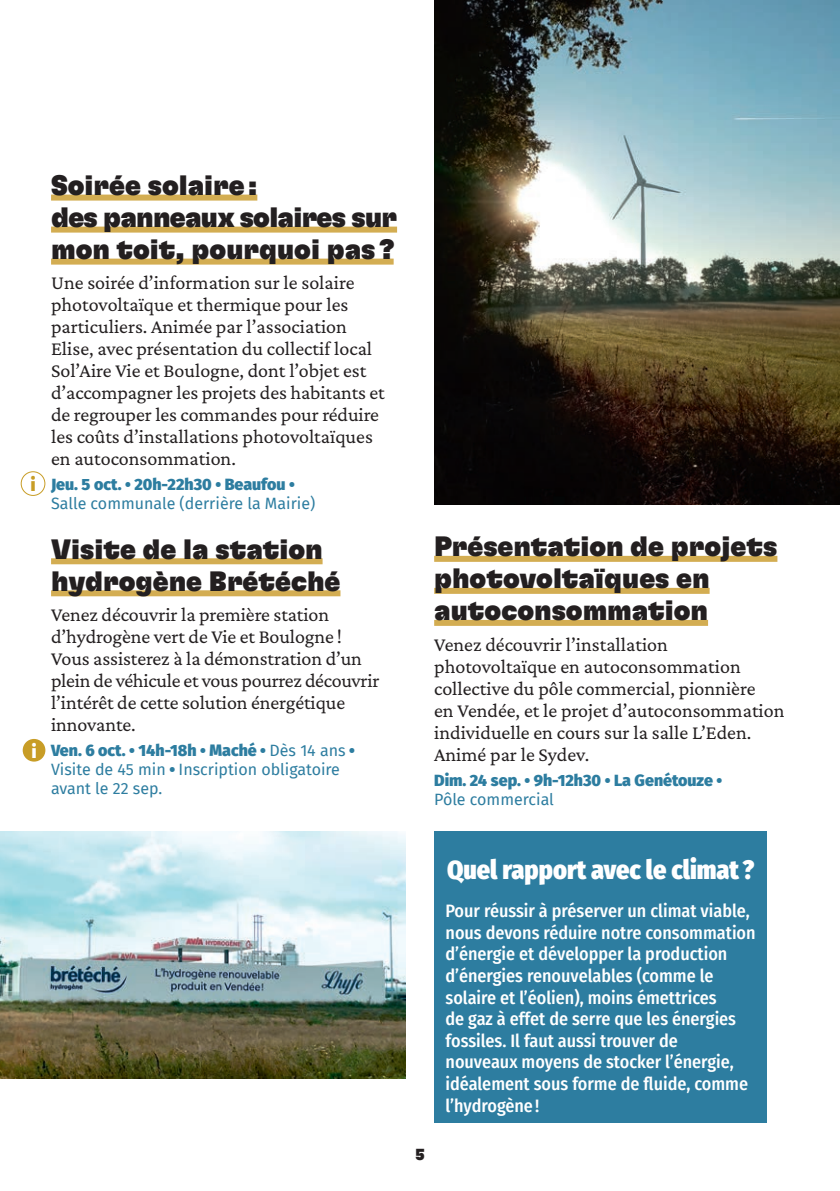
<style>
.page{position:relative;width:840px;height:1191px;background:#fff}
.page>*{position:absolute;margin:0;border:0;box-sizing:border-box;transform-origin:0 0}
.t1{font:28px/32px "GT Flexa Bl";color:#231f20}
.t2{font:900 26px "Fira Sans Condensed";color:#fff}
.t3{font:20px/22px "Crimson Pro";color:#231f20}
.t4{font:500 18px/21.6px "Fira Sans Condensed";color:#fff}
.t5{font:900 18px "Fira Sans Condensed";color:#c89d26}
.t6{font:900 18px "Fira Sans Condensed";color:#fff}
.t7{font:16px/19.2px "Fira Sans";color:#2d7da0}
.t8{font:900 16px "Fira Sans";color:#2d7da0}
.t9{font:16px "GT Flexa Bl";color:#231f20}
.s1{font-weight:900}
</style>
<div class="page">
<img style="left:434px;top:0;width:405px;height:505px">
<img style="left:0;top:831px;width:405px;height:247px">
<div style="left:51px;top:195px;width:206px;height:6px;background:#d3ad52"></div>
<div style="left:51px;top:227px;width:346px;height:6px;background:#d3ad52"></div>
<div style="left:51px;top:259px;width:342px;height:6px;background:#d3ad52"></div>
<div style="left:51px;top:558px;width:271px;height:6px;background:#d3ad52"></div>
<div style="left:51px;top:590px;width:289px;height:6px;background:#d3ad52"></div>
<div style="left:21px;top:471px;width:24px;height:25px;border:1px solid #c89d26;border-radius:50%"></div>
<div style="left:23px;top:739px;width:22px;height:22px;background:#c89d26;border-radius:50%"></div>
<div style="left:434px;top:831px;width:332px;height:292px;background:#2d7da0"></div>
<div style="left:434px;top:556px;width:343px;height:6px;background:#d3ad52"></div>
<div style="left:434px;top:588px;width:275px;height:6px;background:#d3ad52"></div>
<div style="left:434px;top:620px;width:273px;height:6px;background:#d3ad52"></div>
<p class="t5" style="left:31px;top:469px;width:6px">i</p>
<p class="t6" style="left:32px;top:735px;width:6px">i</p>
<h1 class="t1" style="left:51px;top:168px;width:347px">Soirée solaire :<br>des panneaux solaires sur mon toit, pourquoi pas ?</h1>
<p class="t3" style="left:51px;top:271px;width:335px">Une soirée d’information sur le solaire photovoltaïque et thermique pour les particuliers. Animée par l’association Elise, avec présentation du collectif local Sol’Aire Vie et Boulogne, dont l’objet est d’accompagner les projets des habitants et de regrouper les commandes pour réduire les coûts d’installations photovoltaïques en autoconsommation.</p>
<p class="t8" style="left:51px;top:470px;width:245px">Jeu. 5 oct. • 20h-22h30 • Beaufou •</p>
<p class="t7" style="left:51px;top:494px;width:265px">Salle communale (derrière la Mairie)</p>
<h1 class="t1" style="left:51px;top:532px;width:291px">Visite de la station hydrogène Brétéché</h1>
<p class="t3" style="left:51px;top:603px;width:330px">Venez découvrir la première station d’hydrogène vert de Vie et Boulogne !<br>Vous assisterez à la démonstration d’un plein de véhicule et vous pourrez découvrir l’intérêt de cette solution énergétique innovante.</p>
<p class="t7" style="left:51px;top:740px;width:305px"><span class="s1">Ven. 6 oct. • 14h-18h • Maché •</span> Dès 14 ans <span class="s1">•<br></span>Visite de 45 min <span class="s1">•</span> Inscription obligatoire avant le 22 sep.</p>
<h1 class="t1" style="left:434px;top:529px;width:344px">Présentation de projets photovoltaïques en autoconsommation</h1>
<p class="t3" style="left:434px;top:633px;width:351px">Venez découvrir l’installation photovoltaïque en autoconsommation collective du pôle commercial, pionnière<br>en Vendée, et le projet d’autoconsommation individuelle en cours sur la salle L’Eden.<br>Animé par le Sydev.</p>
<p class="t8" style="left:434px;top:765px;width:289px">Dim. 24 sep. • 9h-12h30 • La Genétouze •</p>
<p class="t7" style="left:434px;top:789px;width:121px">Pôle commercial</p>
<p class="t9" style="left:415px;top:1144px;width:11px">5</p>
<h2 class="t2" style="left:447px;top:846px;width:308px">Quel rapport avec le climat ?</h2>
<p class="t4" style="left:445px;top:899px;width:311px">Pour réussir à préserver un climat viable, nous devons réduire notre consommation d’énergie et développer la production d’énergies renouvelables (comme le solaire et l’éolien), moins émettrices<br>de gaz à effet de serre que les énergies fossiles. Il faut aussi trouver de<br>nouveaux moyens de stocker l’énergie, idéalement sous forme de fluide, comme l’hydrogène!</p>
</div>
